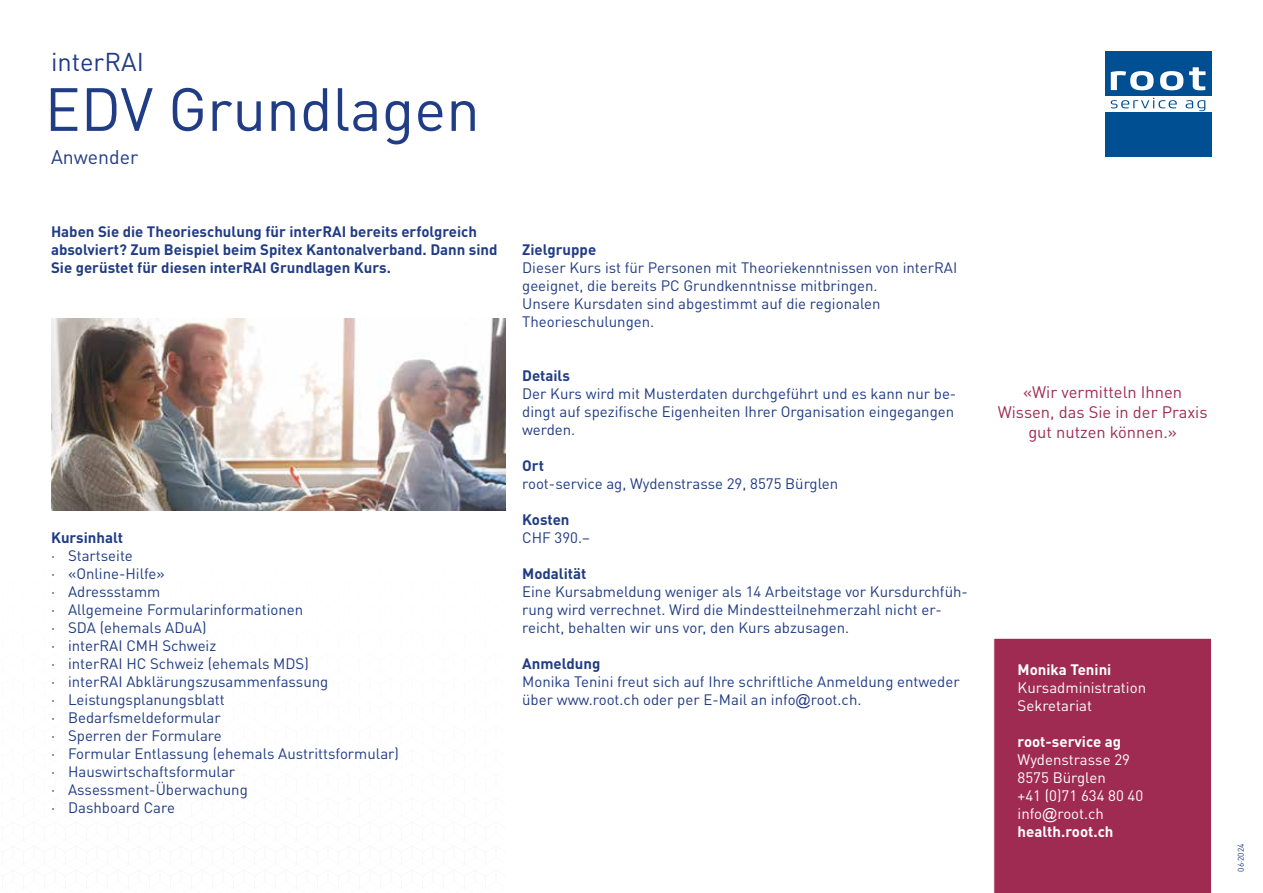
<style>
.page{position:relative;width:1263px;height:893px;background:#fff}
.page>*{position:absolute;margin:0;border:0;box-sizing:border-box;transform-origin:0 0}
.t1{font:60px "DIN Pro";color:#203c84}
.t2{font:25.5px "DIN Pro";color:#203c84}
.t3{font:19.5px "DIN Pro";color:#203c84}
.t4{font:16.5px/19.8px "DIN Pro";color:#a02b52;text-align:center}
.t5{font:15px/18px "DIN Pro";color:#203c84}
.t6{font:700 15px/18px "DIN Pro";color:#203c84}
.t7{font:15px/18px "DIN Pro";color:#fff}
.t8{font:700 15px "DIN Pro";color:#fff}
.t9{font:8.25px "DIN Pro";color:#203c84}
.s1{font-family:"Arial"}
.s2{font-weight:700}
</style>
<div class="page">
<div style="left:1106px;top:51px;width:106px;height:45px;background:#004f93"></div>
<div style="left:1106px;top:112px;width:106px;height:45px;background:#004f93"></div>
<svg style="left:1111px;top:71px;width:42px;height:19px"></svg>
<svg style="left:1160px;top:71px;width:23px;height:19px"></svg>
<svg style="left:1189px;top:67px;width:16px;height:23px"></svg>
<svg style="left:1111px;top:98px;width:66px;height:10px"></svg>
<svg style="left:1185px;top:100px;width:20px;height:11px"></svg>
<div style="left:993px;top:638px;width:219px;height:255px;background:#a02b52"></div>
<img style="left:51px;top:319px;width:455px;height:191px">
<h2 class="t2" style="left:51px;top:41px;width:94px">interRAI</h2>
<h1 class="t1" style="left:45px;top:62px;width:437px">EDV Grundlagen</h1>
<h3 class="t3" style="left:51px;top:141px;width:89px">Anwender</h3>
<p class="t6" style="left:51px;top:221px;width:448px">Haben Sie die Theorieschulung für interRAI bereits erfolgreich absolviert? Zum Beispiel beim Spitex Kantonalverband. Dann sind<br>Sie gerüstet für diesen interRAI Grundlagen Kurs.</p>
<p class="t6" style="left:51px;top:527px;width:74px">Kursinhalt</p>
<p class="t5" style="left:51px;top:545px;width:349px">· Startseite<br>· «Online-Hilfe»<br>· Adressstamm<br>· Allgemeine Formularinformationen<br>· SDA (ehemals ADuA)<br>· interRAI CMH Schweiz<br>· interRAI HC Schweiz (ehemals MDS)<br>· interRAI Abklärungszusammenfassung<br>· Leistungsplanungsblatt<br>· Bedarfsmeldeformular<br>· Sperren der Formulare<br>· Formular Entlassung (ehemals Austrittsformular) · Hauswirtschaftsformular<br>· Assessment-Überwachung<br>· Dashboard Care</p>
<p class="t6" style="left:522px;top:239px;width:76px">Zielgruppe</p>
<p class="t5" style="left:522px;top:257px;width:437px">Dieser Kurs ist für Personen mit Theoriekenntnissen von interRAI geeignet, die bereits PC Grundkenntnisse mitbringen.<br>Unsere Kursdaten sind abgestimmt auf die regionalen Theorieschulungen.</p>
<p class="t6" style="left:522px;top:365px;width:49px">Details</p>
<p class="t5" style="left:522px;top:383px;width:436px">Der Kurs wird mit Musterdaten durchgeführt und es kann nur be&shy;dingt auf spezifische Eigenheiten Ihrer Organisation eingegangen werden.</p>
<p class="t6" style="left:522px;top:455px;width:23px">Ort</p>
<p class="t5" style="left:522px;top:473px;width:318px">root-service ag, Wydenstrasse 29, 8575 Bürglen</p>
<p class="t6" style="left:522px;top:509px;width:49px">Kosten</p>
<p class="t5" style="left:522px;top:527px;width:69px">CHF 390.–</p>
<p class="t6" style="left:522px;top:563px;width:66px">Modalität</p>
<p class="t5" style="left:522px;top:581px;width:447px">Eine Kursabmeldung weniger als 14 Arbeitstage vor Kursdurchfüh&shy;rung wird verrechnet. Wird die Mindestteilnehmerzahl nicht er&shy;reicht, behalten wir uns vor, den Kurs abzusagen.</p>
<p class="t6" style="left:522px;top:653px;width:80px">Anmeldung</p>
<p class="t5" style="left:522px;top:671px;width:439px">Monika Tenini freut sich auf Ihre schriftliche Anmeldung entweder über www.root.ch oder per E-Mail an info<span class="s1">@</span>root.ch.</p>
<p class="t4" style="left:998px;top:381px;width:211px">«Wir vermitteln Ihnen<br>Wissen, das Sie in der Praxis gut nutzen können.»</p>
<p class="t8" style="left:1017px;top:657px;width:95px">Monika Tenini</p>
<p class="t7" style="left:1017px;top:677px;width:130px">Kursadministration<br>Sekretariat</p>
<p class="t8" style="left:1017px;top:729px;width:105px">root-service ag</p>
<p class="t7" style="left:1017px;top:749px;width:127px">Wydenstrasse 29<br>8575 Bürglen<br>+41 (0)71 634 80 40 info<span class="s1">@</span>root.ch <span class="s2">health.root.ch</span></p>
<p class="t9" style="left:1234px;top:872px;width:30px;rotate:-90deg">06·2024</p>
</div>
